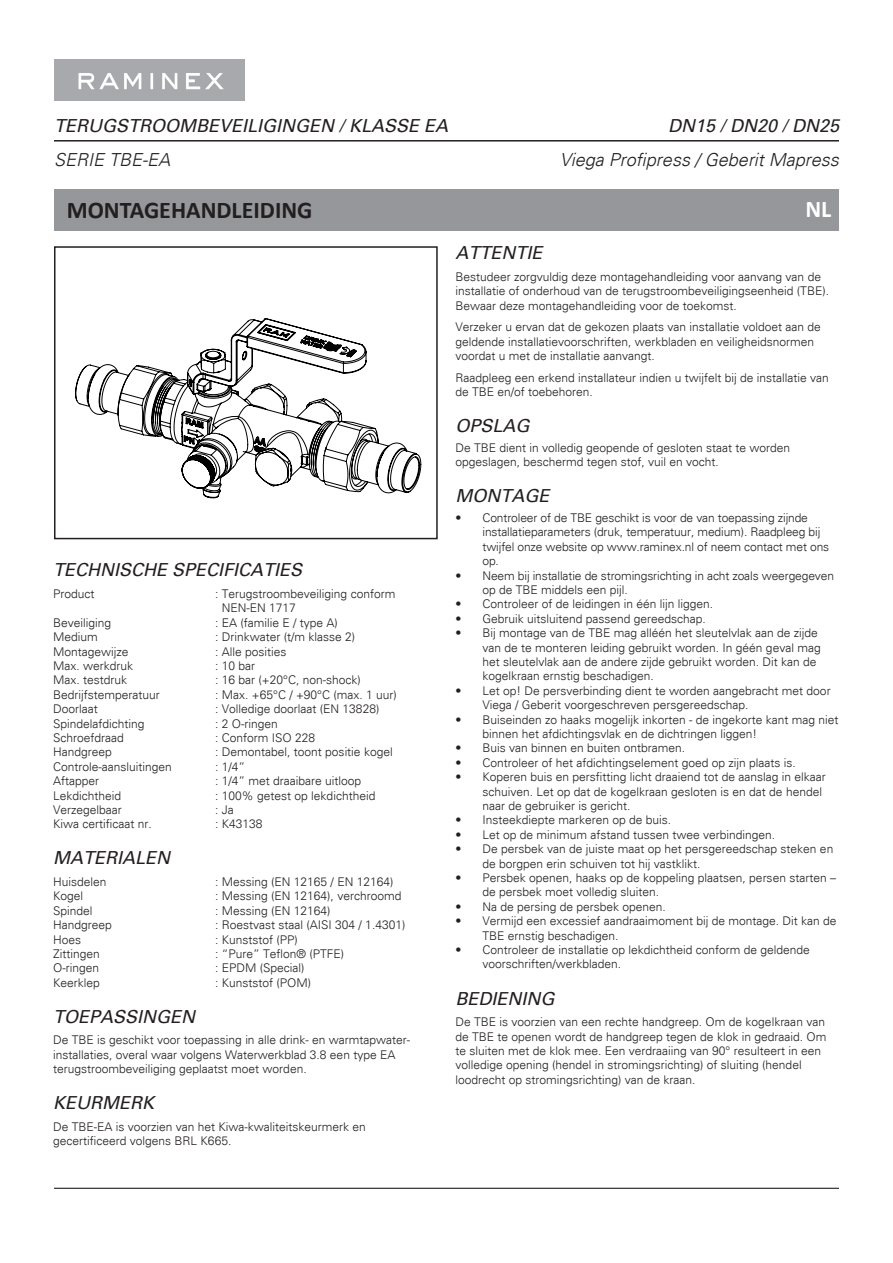
<style>
.page{position:relative;width:893px;height:1263px;background:#fff}
.page>*{position:absolute;margin:0;border:0;box-sizing:border-box;transform-origin:0 0}
.t1{font:700 24px "Calibri";color:#231f20}
.t2{font:700 24px "Calibri";color:#fff}
.t3{font:italic 18px "Univers";color:#231f20}
.t4{font:italic 300 18px "Univers";color:#231f20}
.t5{font:13.8px "Century Gothic";color:#000001}
.t6{font:300 12px/14.4px "Univers";color:#231f20}
.t7{font:4.65px/4.7px "Century Gothic";color:#000001}
.t8{font:4.35px "Century Gothic";color:#000001}
</style>
<div class="page">
<div style="left:54px;top:190px;width:785px;height:41px;background:#95979a"></div>
<hr style="left:54px;top:1188px;width:785px;height:1px;background:#231f20">
<img style="left:54px;top:60px;width:190px;height:40px">
<hr style="left:54px;top:140px;width:785px;height:1px;background:#231f20">
<svg style="left:75px;top:318px;width:346px;height:180px"></svg>
<div style="left:54px;top:246px;width:384px;height:293px;border:2px solid #231f20"></div>
<h2 class="t3" style="left:54px;top:115px;width:396px">TERUGSTROOMBEVEILIGINGEN / KLASSE EA</h2>
<h2 class="t3" style="left:668px;top:115px;width:173px">DN15 / DN20 / DN25</h2>
<h2 class="t4" style="left:54px;top:149px;width:118px">SERIE TBE-EA</h2>
<h2 class="t4" style="left:560px;top:149px;width:280px">Viega Profipress / Geberit Mapress</h2>
<h1 class="t1" style="left:67px;top:194px;width:247px">MONTAGEHANDLEIDING</h1>
<h1 class="t2" style="left:805px;top:194px;width:27px">NL</h1>
<p class="t5" style="left:94px;top:156px;width:19px;rotate:-90deg">A1</p>
<p class="t5" style="left:295px;top:200px;width:13px">C</p>
<h2 class="t3" style="left:53px;top:559px;width:251px">TECHNISCHE SPECIFICATIES</h2>
<p class="t6" style="left:53px;top:586px;width:43px">Product</p>
<p class="t6" style="left:222px;top:586px;width:175px;text-indent:-7px">: Terugstroombeveiliging conform<br>NEN-EN 1717</p>
<p class="t6" style="left:53px;top:615px;width:60px">Beveiliging</p>
<p class="t6" style="left:215px;top:615px;width:124px">: EA (familie E / type A)</p>
<p class="t6" style="left:53px;top:630px;width:46px">Medium</p>
<p class="t6" style="left:215px;top:630px;width:142px">: Drinkwater (t/m klasse 2)</p>
<p class="t6" style="left:53px;top:644px;width:77px">Montagewijze</p>
<p class="t6" style="left:215px;top:644px;width:73px">: Alle posities</p>
<p class="t6" style="left:53px;top:658px;width:82px">Max. werkdruk</p>
<p class="t6" style="left:215px;top:658px;width:42px">: 10 bar</p>
<p class="t6" style="left:53px;top:673px;width:76px">Max. testdruk</p>
<p class="t6" style="left:215px;top:673px;width:147px">: 16 bar (+20°C, non-shock)</p>
<p class="t6" style="left:53px;top:687px;width:108px">Bedrijfstemperatuur</p>
<p class="t6" style="left:215px;top:687px;width:183px">: Max. +65°C / +90°C (max. 1 uur)</p>
<p class="t6" style="left:53px;top:702px;width:46px">Doorlaat</p>
<p class="t6" style="left:215px;top:702px;width:166px">: Volledige doorlaat (EN 13828)</p>
<p class="t6" style="left:53px;top:716px;width:93px">Spindelafdichting</p>
<p class="t6" style="left:215px;top:716px;width:64px">: 2 O-ringen</p>
<p class="t6" style="left:53px;top:730px;width:72px">Schroefdraad</p>
<p class="t6" style="left:215px;top:730px;width:102px">: Conform ISO 228</p>
<p class="t6" style="left:53px;top:745px;width:60px">Handgreep</p>
<p class="t6" style="left:215px;top:745px;width:179px">: Demontabel, toont positie kogel</p>
<p class="t6" style="left:53px;top:759px;width:120px">Controle-aansluitingen</p>
<p class="t6" style="left:215px;top:759px;width:32px">: 1/4”</p>
<p class="t6" style="left:53px;top:774px;width:48px">Aftapper</p>
<p class="t6" style="left:215px;top:774px;width:148px">: 1/4” met draaibare uitloop</p>
<p class="t6" style="left:53px;top:788px;width:70px">Lekdichtheid</p>
<p class="t6" style="left:215px;top:788px;width:162px">: 100% getest op lekdichtheid</p>
<p class="t6" style="left:53px;top:802px;width:70px">Verzegelbaar</p>
<p class="t6" style="left:215px;top:802px;width:20px">: Ja</p>
<p class="t6" style="left:53px;top:817px;width:100px">Kiwa certificaat nr.</p>
<p class="t6" style="left:215px;top:817px;width:49px">: K43138</p>
<h2 class="t3" style="left:53px;top:847px;width:119px">MATERIALEN</h2>
<p class="t6" style="left:53px;top:874px;width:55px">Huisdelen</p>
<p class="t6" style="left:215px;top:874px;width:180px">: Messing (EN 12165 / EN 12164)</p>
<p class="t6" style="left:53px;top:889px;width:32px">Kogel</p>
<p class="t6" style="left:215px;top:889px;width:188px">: Messing (EN 12164), verchroomd</p>
<p class="t6" style="left:53px;top:903px;width:41px">Spindel</p>
<p class="t6" style="left:215px;top:903px;width:117px">: Messing (EN 12164)</p>
<p class="t6" style="left:53px;top:918px;width:60px">Handgreep</p>
<p class="t6" style="left:215px;top:918px;width:192px">: Roestvast staal (AISI 304 / 1.4301)</p>
<p class="t6" style="left:53px;top:932px;width:30px">Hoes</p>
<p class="t6" style="left:215px;top:932px;width:84px">: Kunststof (PP)</p>
<p class="t6" style="left:53px;top:946px;width:48px">Zittingen</p>
<p class="t6" style="left:215px;top:946px;width:130px">: “Pure” Teflon® (PTFE)</p>
<p class="t6" style="left:53px;top:961px;width:48px">O-ringen</p>
<p class="t6" style="left:215px;top:961px;width:91px">: EPDM (Special)</p>
<p class="t6" style="left:53px;top:975px;width:48px">Keerklep</p>
<p class="t6" style="left:215px;top:975px;width:98px">: Kunststof (POM)</p>
<h2 class="t3" style="left:53px;top:1006px;width:144px">TOEPASSINGEN</h2>
<p class="t6" style="left:53px;top:1033px;width:358px">De TBE is geschikt voor toepassing in alle drink- en warmtapwater&shy;installaties, overal waar volgens Waterwerkblad 3.8 een type EA terugstroombeveiliging geplaatst moet worden.</p>
<h2 class="t3" style="left:53px;top:1092px;width:51px">KEURMERK</h2>
<p class="t6" style="left:53px;top:1119px;width:314px">De TBE-EA is voorzien van het Kiwa-kwaliteitskeurmerk en gecertificeerd volgens BRL K665.</p>
<h2 class="t3" style="left:455px;top:242px;width:88px">ATTENTIE</h2>
<p class="t6" style="left:455px;top:269px;width:375px">Bestudeer zorgvuldig deze montagehandleiding voor aanvang van de installatie of onderhoud van de terugstroombeveiligingseenheid (TBE).<br>Bewaar deze montagehandleiding voor de toekomst.</p>
<p class="t6" style="left:455px;top:320px;width:367px">Verzeker u ervan dat de gekozen plaats van installatie voldoet aan de geldende installatievoorschriften, werkbladen en veiligheidsnormen voordat u met de installatie aanvangt.</p>
<p class="t6" style="left:455px;top:370px;width:375px">Raadpleeg een erkend installateur indien u twijfelt bij de installatie van de TBE en/of toebehoren.</p>
<h2 class="t3" style="left:455px;top:415px;width:76px">OPSLAG</h2>
<p class="t6" style="left:455px;top:440px;width:336px">De TBE dient in volledig geopende of gesloten staat te worden opgeslagen, beschermd tegen stof, vuil en vocht.</p>
<h2 class="t3" style="left:455px;top:485px;width:95px">MONTAGE</h2>
<p class="t6" style="left:482px;top:511px;width:348px;text-indent:-27px">• Controleer of de TBE geschikt is voor de van toepassing zijnde installatieparameters (druk, temperatuur, medium). Raadpleeg bij twijfel onze website op www.raminex.nl of neem contact met ons op.</p>
<p class="t6" style="left:482px;top:568px;width:353px;text-indent:-27px">• Neem bij installatie de stromingsrichting in acht zoals weergegeven op de TBE middels een pijl.</p>
<p class="t6" style="left:455px;top:597px;width:259px">• Controleer of de leidingen in één lijn liggen.</p>
<p class="t6" style="left:455px;top:611px;width:252px">• Gebruik uitsluitend passend gereedschap.</p>
<p class="t6" style="left:482px;top:626px;width:340px;text-indent:-27px">• Bij montage van de TBE mag alléén het sleutelvlak aan de zijde van de te monteren leiding gebruikt worden. In géén geval mag het sleutelvlak aan de andere zijde gebruikt worden. Dit kan de kogelkraan ernstig beschadigen.</p>
<p class="t6" style="left:482px;top:683px;width:350px;text-indent:-27px">• Let op! De persverbinding dient te worden aangebracht met door<br>Viega / Geberit voorgeschreven persgereedschap.</p>
<p class="t6" style="left:482px;top:712px;width:358px;text-indent:-27px">• Buiseinden zo haaks mogelijk inkorten - de ingekorte kant mag niet binnen het afdichtingsvlak en de dichtringen liggen!</p>
<p class="t6" style="left:455px;top:741px;width:231px">• Buis van binnen en buiten ontbramen.</p>
<p class="t6" style="left:455px;top:755px;width:342px">• Controleer of het afdichtingselement goed op zijn plaats is.</p>
<p class="t6" style="left:482px;top:770px;width:345px;text-indent:-27px">• Koperen buis en persfitting licht draaiend tot de aanslag in elkaar schuiven. Let op dat de kogelkraan gesloten is en dat de hendel naar de gebruiker is gericht.</p>
<p class="t6" style="left:455px;top:813px;width:217px">• Insteekdiepte markeren op de buis.</p>
<p class="t6" style="left:455px;top:827px;width:321px">• Let op de minimum afstand tussen twee verbindingen.</p>
<p class="t6" style="left:482px;top:842px;width:352px;text-indent:-27px">• De persbek van de juiste maat op het persgereedschap steken en de borgpen erin schuiven tot hij vastklikt.</p>
<p class="t6" style="left:482px;top:871px;width:355px;text-indent:-27px">• Persbek openen, haaks op de koppeling plaatsen, persen starten – de persbek moet volledig sluiten.</p>
<p class="t6" style="left:455px;top:899px;width:212px">• Na de persing de persbek openen.</p>
<p class="t6" style="left:482px;top:914px;width:356px;text-indent:-27px">• Vermijd een excessief aandraaimoment bij de montage. Dit kan de<br>TBE ernstig beschadigen.</p>
<p class="t6" style="left:482px;top:943px;width:329px;text-indent:-27px">• Controleer de installatie op lekdichtheid conform de geldende voorschriften/werkbladen.</p>
<h2 class="t3" style="left:455px;top:987px;width:101px">BEDIENING</h2>
<p class="t6" style="left:455px;top:1015px;width:372px">De TBE is voorzien van een rechte handgreep. Om de kogelkraan van de TBE te openen wordt de handgreep tegen de klok in gedraaid. Om te sluiten met de klok mee. Een verdraaiing van 90° resulteert in een volledige opening (hendel in stromingsrichting) of sluiting (hendel loodrecht op stromingsrichting) van de kraan.</p>
<p class="t7" style="left:735px;top:445px;width:78px">THE INFORMATION AND DRAWINGS<br>CONTAINED HEREIN ARE THE SOLE</p>
<p class="t8" style="left:645px;top:445px;width:14px">NAME</p>
<p class="t8" style="left:705px;top:445px;width:12px">DATE</p>
<p class="t8" style="left:617px;top:463px;width:20px">REVISION</p>
<p class="t8" style="left:736px;top:518px;width:18px">WEIGHT:</p>
</div>
